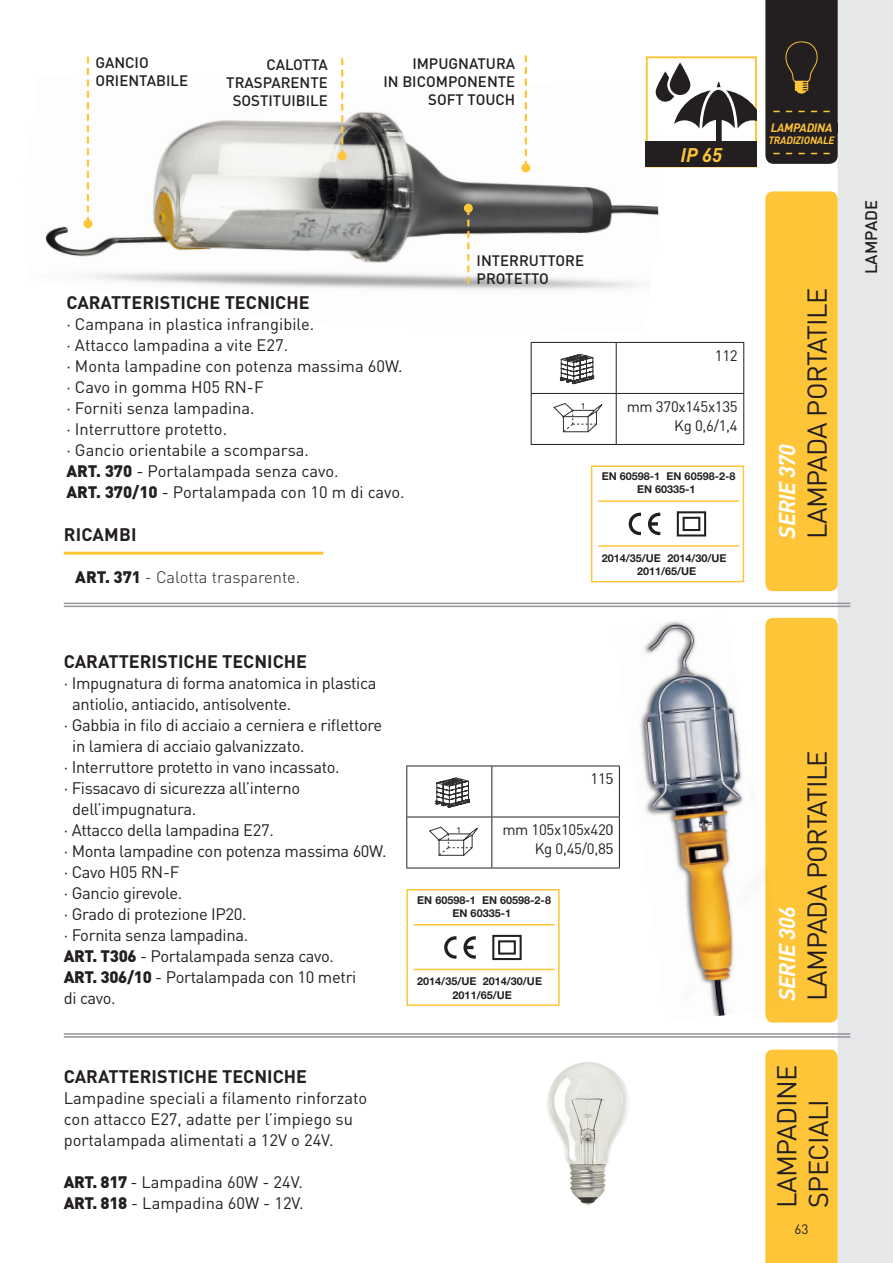
<style>
.page{position:relative;width:893px;height:1263px;background:#fff}
.page>*{position:absolute;margin:0;border:0;box-sizing:border-box;transform-origin:0 0}
.t1{font:27px/31.7px "DIN";letter-spacing:-.025em;color:#231f20}
.t2{font:italic 700 22.5px "DIN";letter-spacing:-.025em;color:#fff}
.t3{font:italic 700 19.5px "DIN";color:#ffc538}
.t4{font:700 18px "DIN";color:#231f20}
.t5{font:16.5px "DIN";letter-spacing:-.02em;color:#231f20}
.t6{font:16.5px/21px "DIN";color:#231f20}
.t7{font:300 16.5px "DIN";color:#231f20}
.t8{font:500 16.5px "DIN";color:#231f20}
.t9{font:500 15px/18px "DIN";color:#231f20;text-align:right}
.t10{font:15px/19.2px "DIN";letter-spacing:-.02em;color:#231f20;text-align:right}
.t11{font:13.5px "DIN";color:#231f20}
.t12{font:italic 700 12px "DIN";letter-spacing:-.02em;color:#ffc538}
.t13{font:700 10.8px/13.4px "Helvetica Neue LT Std";color:#231f20;text-align:center}
.t14{font:italic 700 10.5px "DIN";letter-spacing:-.02em;color:#ffc538}
.t15{font:8.55px "Helvetica Neue";color:#231f20}
.s1{font-weight:900}
</style>
<div class="page">
<img style="left:45px;top:77px;width:614px;height:213px">
<div style="left:838px;top:0;width:55px;height:1263px;background:#e6e7e9"></div>
<hr style="left:64px;top:552px;width:259px;height:3px;background:#ffc538">
<div style="left:646px;top:56px;width:111px;height:111px;border:2px solid #ffc538"></div>
<div style="left:646px;top:141px;width:111px;height:26px;background:#231f20"></div>
<svg style="left:656px;top:62px;width:101px;height:79px"></svg>
<svg style="left:87px;top:57px;width:2px;height:162px"></svg>
<div style="left:83px;top:219px;width:9px;height:9px;background:#ffc538;border-radius:50%"></div>
<svg style="left:341px;top:58px;width:2px;height:94px"></svg>
<div style="left:338px;top:152px;width:9px;height:9px;background:#ffc538;border-radius:50%"></div>
<svg style="left:467px;top:213px;width:2px;height:71px"></svg>
<div style="left:464px;top:204px;width:9px;height:9px;background:#ffc538;border-radius:50%"></div>
<svg style="left:525px;top:55px;width:2px;height:108px"></svg>
<div style="left:521px;top:163px;width:9px;height:9px;background:#ffc538;border-radius:50%"></div>
<hr style="left:616px;top:343px;width:1px;height:50px;background:#231f20">
<hr style="left:531px;top:393px;width:85px;height:1px;background:#231f20">
<hr style="left:616px;top:393px;width:128px;height:1px;background:#231f20">
<hr style="left:616px;top:394px;width:1px;height:50px;background:#231f20">
<hr style="left:531px;top:342px;width:85px;height:1px;background:#231f20">
<hr style="left:531px;top:343px;width:1px;height:50px;background:#231f20">
<hr style="left:616px;top:342px;width:128px;height:1px;background:#231f20">
<hr style="left:743px;top:343px;width:1px;height:50px;background:#231f20">
<hr style="left:531px;top:394px;width:1px;height:50px;background:#231f20">
<hr style="left:743px;top:394px;width:1px;height:50px;background:#231f20">
<hr style="left:531px;top:444px;width:85px;height:1px;background:#231f20">
<hr style="left:616px;top:444px;width:128px;height:1px;background:#231f20">
<svg style="left:553px;top:403px;width:50px;height:29px"></svg>
<svg style="left:560px;top:354px;width:34px;height:30px"></svg>
<hr style="left:491px;top:766px;width:1px;height:51px;background:#231f20">
<hr style="left:406px;top:817px;width:86px;height:1px;background:#231f20">
<hr style="left:492px;top:817px;width:128px;height:1px;background:#231f20">
<hr style="left:491px;top:817px;width:1px;height:51px;background:#231f20">
<hr style="left:406px;top:766px;width:86px;height:1px;background:#231f20">
<hr style="left:406px;top:766px;width:1px;height:51px;background:#231f20">
<hr style="left:492px;top:766px;width:128px;height:1px;background:#231f20">
<hr style="left:406px;top:817px;width:1px;height:51px;background:#231f20">
<hr style="left:406px;top:868px;width:86px;height:1px;background:#231f20">
<hr style="left:492px;top:868px;width:128px;height:1px;background:#231f20">
<svg style="left:429px;top:826px;width:49px;height:30px"></svg>
<svg style="left:436px;top:777px;width:34px;height:31px"></svg>
<div style="left:765px;top:191px;width:73px;height:400px;background:#ffc538;border-radius:8px"></div>
<div style="left:765px;top:618px;width:73px;height:404px;background:#ffc538;border-radius:8px"></div>
<div style="left:765px;top:1050px;width:73px;height:213px;background:#ffc538"></div>
<svg style="left:765px;top:0;width:73px;height:164px;background:#2c2623"></svg>
<div style="left:766px;top:123px;width:71px;height:10px;background:#231f20"></div>
<hr style="left:64px;top:603px;width:786px;height:1px;background:#939598">
<hr style="left:64px;top:606px;width:786px;height:1px;background:#939598">
<hr style="left:64px;top:1033px;width:786px;height:2px;background:#939598">
<hr style="left:64px;top:1036px;width:786px;height:2px;background:#939598">
<div style="left:591px;top:465px;width:153px;height:117px;border:2px solid #ffc538"></div>
<hr style="left:598px;top:545px;width:141px;height:2px;background:#ffc538">
<hr style="left:598px;top:500px;width:141px;height:2px;background:#ffc538">
<div style="left:677px;top:511px;width:29px;height:25px;border:2px solid #231f20"></div>
<div style="left:683px;top:517px;width:17px;height:14px;border:2px solid #231f20"></div>
<svg style="left:629px;top:513px;width:12px;height:22px"></svg>
<svg style="left:648px;top:513px;width:12px;height:22px"></svg>
<div style="left:406px;top:889px;width:154px;height:117px;border:2px solid #ffc538"></div>
<hr style="left:414px;top:969px;width:141px;height:1px;background:#ffc538">
<hr style="left:414px;top:924px;width:141px;height:1px;background:#ffc538">
<div style="left:492px;top:935px;width:30px;height:25px;border:2px solid #231f20"></div>
<div style="left:498px;top:940px;width:18px;height:14px;border:2px solid #231f20"></div>
<svg style="left:444px;top:936px;width:12px;height:23px"></svg>
<svg style="left:463px;top:936px;width:13px;height:23px"></svg>
<img style="left:547px;top:1062px;width:82px;height:143px">
<img style="left:613px;top:617px;width:171px;height:404px">
<p class="t9" style="left:95px;top:53px;width:94px;text-align:left">GANCIO<br>ORIENTABILE</p>
<p class="t9" style="left:226px;top:55px;width:103px">CALOTTA<br>TRASPARENTE<br>SOSTITUIBILE</p>
<p class="t9" style="left:383px;top:54px;width:133px">IMPUGNATURA<br>IN BICOMPONENTE<br>SOFT TOUCH</p>
<p class="t3" style="left:680px;top:142px;width:43px">IP 65</p>
<p class="t4" style="left:66px;top:291px;width:245px">CARATTERISTICHE TECNICHE</p>
<p class="t6" style="left:66px;top:313px;width:340px">· Campana in plastica infrangibile.<br>· Attacco lampadina a vite E27.<br>· Monta lampadine con potenza massima 60W. · Cavo in gomma H05 RN-F<br>· Forniti senza lampadina.<br>· Interruttore protetto.<br>· Gancio orientabile a scomparsa.<br><span class="s1">ART. 370</span> - Portalampada senza cavo.<br><span class="s1">ART. 370/10</span> - Portalampada con 10 m di cavo.</p>
<p class="t4" style="left:64px;top:523px;width:74px">RICAMBI</p>
<p class="t7" style="left:75px;top:567px;width:227px"><span class="s1">ART. 371</span> - Calotta trasparente.</p>
<p class="t9" style="left:477px;top:251px;width:109px;text-align:left">INTERRUTTORE<br>PROTETTO</p>
<p class="t15" style="left:581px;top:400px;width:6px">1</p>
<p class="t10" style="left:715px;top:345px;width:24px">112</p>
<p class="t10" style="left:627px;top:396px;width:113px">mm 370x145x135<br>Kg 0,6/1,4</p>
<p class="t13" style="left:602px;top:470px;width:60px">EN 60598-1</p>
<p class="t13" style="left:667px;top:470px;width:70px">EN 60598-2-8</p>
<p class="t13" style="left:637px;top:482px;width:60px">EN 60335-1</p>
<p class="t13" style="left:602px;top:551px;width:126px">2014/35/UE 2014/30/UE<br>2011/65/UE</p>
<p class="t4" style="left:64px;top:649px;width:245px">CARATTERISTICHE TECNICHE</p>
<p class="t5" style="left:64px;top:672px;width:314px">· Impugnatura di forma anatomica in plastica</p>
<p class="t5" style="left:72px;top:693px;width:221px">antiolio, antiacido, antisolvente.</p>
<p class="t5" style="left:64px;top:714px;width:320px">· Gabbia in filo di acciaio a cerniera e riflettore</p>
<p class="t5" style="left:72px;top:735px;width:234px">in lamiera di acciaio galvanizzato.</p>
<p class="t5" style="left:64px;top:756px;width:277px">· Interruttore protetto in vano incassato.</p>
<p class="t5" style="left:64px;top:777px;width:238px">· Fissacavo di sicurezza all’interno</p>
<p class="t5" style="left:72px;top:798px;width:126px">dell’impugnatura.</p>
<p class="t5" style="left:64px;top:819px;width:211px">· Attacco della lampadina E27.</p>
<p class="t5" style="left:64px;top:840px;width:324px">· Monta lampadine con potenza massima 60W.</p>
<p class="t5" style="left:64px;top:861px;width:117px">· Cavo H05 RN-F</p>
<p class="t5" style="left:64px;top:882px;width:120px">· Gancio girevole.</p>
<p class="t5" style="left:64px;top:903px;width:184px">· Grado di protezione IP20.</p>
<p class="t5" style="left:64px;top:924px;width:186px">· Fornita senza lampadina.</p>
<p class="t5" style="left:64px;top:945px;width:272px"><span class="s1">ART. T306</span> - Portalampada senza cavo.</p>
<p class="t5" style="left:64px;top:966px;width:294px"><span class="s1">ART. 306/10</span> - Portalampada con 10 metri</p>
<p class="t5" style="left:64px;top:988px;width:53px">di cavo.</p>
<p class="t4" style="left:64px;top:1065px;width:245px">CARATTERISTICHE TECNICHE</p>
<p class="t6" style="left:64px;top:1087px;width:305px">Lampadine speciali a filamento rinforzato con attacco E27, adatte per l’impiego su portalampada alimentati a 12V o 24V.</p>
<p class="t6" style="left:64px;top:1171px;width:241px"><span class="s1">ART. 817</span> - Lampadina 60W - 24V.<br><span class="s1">ART. 818</span> - Lampadina 60W - 12V.</p>
<p class="t10" style="left:590px;top:769px;width:24px">115</p>
<p class="t15" style="left:456px;top:824px;width:6px">1</p>
<p class="t10" style="left:502px;top:820px;width:113px">mm 105x105x420<br>Kg 0,45/0,85</p>
<p class="t13" style="left:417px;top:893px;width:60px">EN 60598-1</p>
<p class="t13" style="left:482px;top:893px;width:70px">EN 60598-2-8</p>
<p class="t13" style="left:453px;top:906px;width:60px">EN 60335-1</p>
<p class="t13" style="left:417px;top:974px;width:126px">2014/35/UE 2014/30/UE<br>2011/65/UE</p>
<p class="t12" style="left:771px;top:120px;width:63px">LAMPADINA</p>
<p class="t14" style="left:768px;top:133px;width:68px">TRADIZIONALE</p>
<h2 class="t2" style="left:772px;top:539px;width:96px;rotate:-90deg">SERIE 370</h2>
<h1 class="t1" style="left:801px;top:539px;width:252px;rotate:-90deg">LAMPADA PORTATILE</h1>
<p class="t8" style="left:861px;top:274px;width:76px;rotate:-90deg">LAMPADE</p>
<h2 class="t2" style="left:772px;top:1001px;width:96px;rotate:-90deg">SERIE 306</h2>
<h1 class="t1" style="left:801px;top:1001px;width:252px;rotate:-90deg">LAMPADA PORTATILE</h1>
<h1 class="t1" style="left:771px;top:1208px;width:144px;rotate:-90deg">LAMPADINE<br>SPECIALI</h1>
<p class="t11" style="left:794px;top:1221px;width:16px">63</p>
</div>
